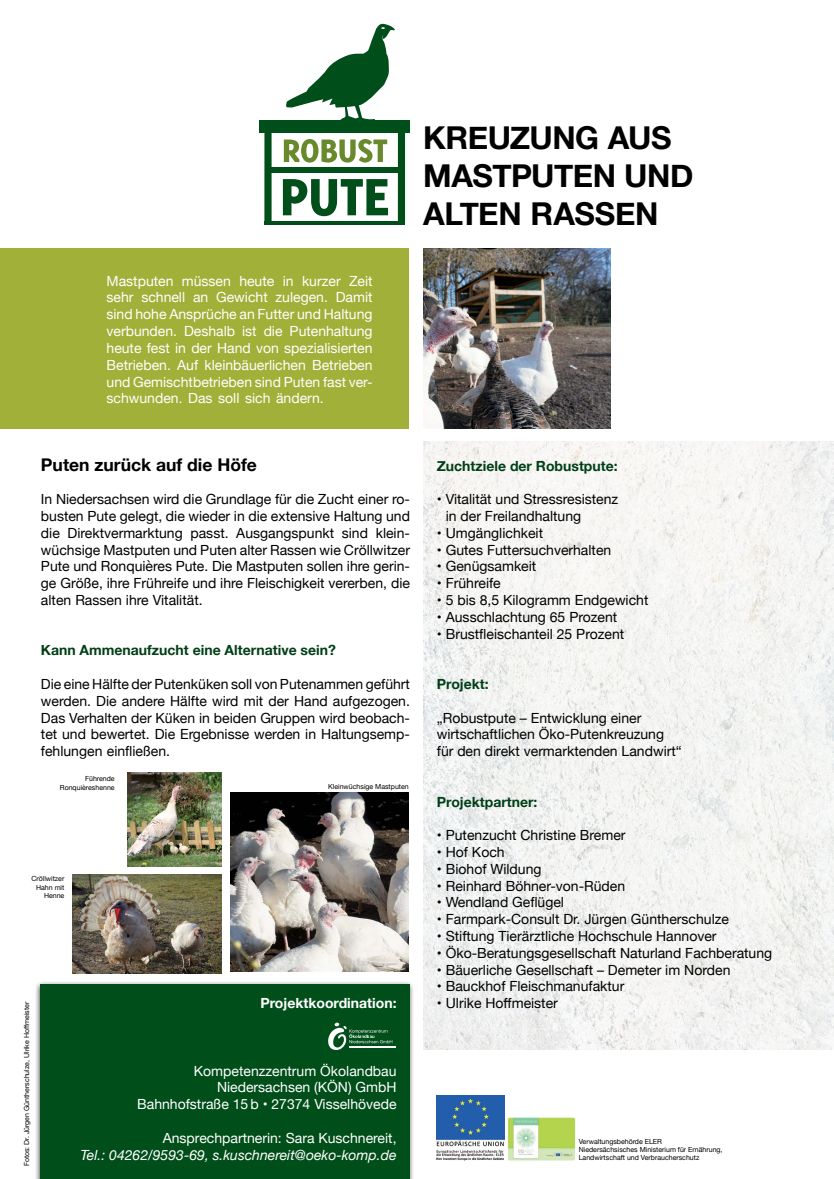
<style>
.page{position:relative;width:834px;height:1179px;background:#fff}
.page>*{position:absolute;margin:0;border:0;box-sizing:border-box;transform-origin:0 0}
.t1{font:700 31.5px/37.8px "Helvetica Neue";letter-spacing:-.015em;color:#000}
.t2{font:700 17.5px "Helvetica Neue";color:#000}
.t3{font:14px/16.8px "Helvetica Neue";color:#000}
.t4{font:14px/16.8px "Helvetica Neue";color:#fff}
.t5{font:700 14px "Helvetica Neue";color:#003f17}
.t6{font:italic 14px "Helvetica Neue";color:#fff}
.t7{font:700 14px "Helvetica Neue";color:#fff}
.t8{font:7px/8.4px "Helvetica Neue";color:#000;text-align:right}
</style>
<div class="page">
<img style="left:423px;top:441px;width:410px;height:609px">
<div style="left:0;top:248px;width:408px;height:180px;background:#a1b038"></div>
<div style="left:34px;top:980px;width:380px;height:199px;background:#000;opacity:.75"></div>
<div style="left:41px;top:984px;width:369px;height:195px;background:#004e19"></div>
<img style="left:73px;top:874px;width:149px;height:100px">
<img style="left:127px;top:772px;width:95px;height:95px">
<svg style="left:286px;top:23px;width:109px;height:97px"></svg>
<div style="left:269px;top:167px;width:131px;height:5px;background:#004e19"></div>
<div style="left:398px;top:131px;width:7px;height:92px;background:#004e19"></div>
<div style="left:264px;top:131px;width:7px;height:92px;background:#004e19"></div>
<div style="left:259px;top:120px;width:151px;height:13px;background:#004e19"></div>
<hr style="left:264px;top:221px;width:141px;height:4px;background:#004e19">
<svg style="left:284px;top:139px;width:103px;height:24px"></svg>
<svg style="left:283px;top:179px;width:105px;height:37px"></svg>
<img style="left:423px;top:248px;width:187px;height:180px">
<img style="left:230px;top:792px;width:178px;height:179px">
<img style="left:507px;top:1117px;width:68px;height:43px">
<img style="left:437px;top:1095px;width:67px;height:65px">
<hr style="left:349px;top:1046px;width:46px;height:2px;background:#fff">
<svg style="left:328px;top:1022px;width:64px;height:28px"></svg>
<p class="t4" style="left:106px;top:273px;width:68px">Mastputen</p>
<p class="t4" style="left:182px;top:273px;width:51px">müssen</p>
<p class="t4" style="left:239px;top:273px;width:37px">heute</p>
<p class="t4" style="left:283px;top:273px;width:12px">in</p>
<p class="t4" style="left:302px;top:273px;width:40px">kurzer</p>
<p class="t4" style="left:349px;top:273px;width:25px">Zeit</p>
<p class="t4" style="left:216px;top:290px;width:53px">Gewicht</p>
<p class="t4" style="left:106px;top:290px;width:28px">sehr</p>
<p class="t4" style="left:106px;top:307px;width:267px">sind hohe Ansprüche an Futter und Haltung</p>
<p class="t4" style="left:289px;top:323px;width:84px">Putenhaltung</p>
<p class="t4" style="left:141px;top:290px;width:45px">schnell</p>
<p class="t4" style="left:275px;top:290px;width:54px">zulegen.</p>
<p class="t4" style="left:336px;top:290px;width:38px">Damit</p>
<p class="t4" style="left:193px;top:290px;width:17px">an</p>
<p class="t4" style="left:106px;top:323px;width:267px">verbunden.<br>heute fest in der Hand von spezialisierten<br>Betrieben. Auf kleinbäuerlichen Betrieben</p>
<p class="t4" style="left:106px;top:391px;width:219px">schwunden. Das soll sich ändern.</p>
<p class="t4" style="left:184px;top:323px;width:53px">Deshalb</p>
<p class="t4" style="left:242px;top:323px;width:16px">ist</p>
<p class="t4" style="left:263px;top:323px;width:20px">die</p>
<p class="t4" style="left:106px;top:374px;width:267px">und Gemischtbetrieben sind Puten fast ver-</p>
<h1 class="t1" style="left:423px;top:120px;width:272px">KREUZUNG AUS<br>MASTPUTEN UND<br>ALTEN RASSEN</h1>
<p class="t2" style="left:41px;top:450px;width:217px">Puten zurück auf die Höfe</p>
<p class="t3" style="left:41px;top:491px;width:370px">In Niedersachsen wird die Grundlage für die Zucht einer ro-</p>
<p class="t3" style="left:41px;top:542px;width:370px">wüchsige Mastputen und Puten alter Rassen wie Cröllwitzer</p>
<p class="t3" style="left:41px;top:508px;width:370px">busten Pute gelegt, die wieder in die extensive Haltung und</p>
<p class="t3" style="left:41px;top:525px;width:20px">die</p>
<p class="t3" style="left:68px;top:525px;width:117px">Direktvermarktung</p>
<p class="t3" style="left:236px;top:525px;width:99px">Ausgangspunkt</p>
<p class="t3" style="left:342px;top:525px;width:28px">sind</p>
<p class="t3" style="left:375px;top:525px;width:36px">klein-</p>
<p class="t3" style="left:190px;top:525px;width:40px">passt.</p>
<p class="t3" style="left:41px;top:559px;width:370px">Pute und Ronquières Pute. Die Mastputen sollen ihre gerin-</p>
<p class="t3" style="left:41px;top:592px;width:163px">alten Rassen ihre Vitalität.</p>
<p class="t3" style="left:41px;top:575px;width:370px">ge Größe, ihre Frühreife und ihre Fleischigkeit vererben, die</p>
<p class="t5" style="left:41px;top:639px;width:296px">Kann Ammenaufzucht eine Alternative sein?</p>
<p class="t3" style="left:41px;top:676px;width:370px">Die eine Hälfte der Putenküken soll von Putenammen geführt werden. Die andere Hälfte wird mit der Hand aufgezogen.</p>
<p class="t3" style="left:41px;top:743px;width:131px">fehlungen einfließen.</p>
<p class="t3" style="left:41px;top:710px;width:370px">Das Verhalten der Küken in beiden Gruppen wird beobach-</p>
<p class="t3" style="left:41px;top:727px;width:370px">tet und bewertet. Die Ergebnisse werden in Haltungsemp-</p>
<p class="t8" style="left:60px;top:775px;width:56px">Führende<br>Ronquièreshenne</p>
<p class="t8" style="left:31px;top:875px;width:35px">Cröllwitzer<br>Hahn mit<br>Henne</p>
<p class="t8" style="left:328px;top:783px;width:82px">Kleinwüchsige Mastputen</p>
<p class="t8" style="left:23px;top:1166px;width:166px;rotate:-90deg">Fotos: Dr. Jürgen Güntherschulze, Ulrike Hoffmeister</p>
<p class="t7" style="left:260px;top:992px;width:138px">Projektkoordination:</p>
<p class="t4" style="left:137px;top:1063px;width:261px;text-align:right">Kompetenzzentrum Ökolandbau<br>Niedersachsen (KÖN) GmbH<br>Bahnhofstraße 15b • 27374 Visselhövede</p>
<p class="t4" style="left:163px;top:1130px;width:235px">Ansprechpartnerin: Sara Kuschnereit,</p>
<p class="t6" style="left:80px;top:1144px;width:317px">Tel.: 04262/9593-69, .s kuschnereit@oeko-komp.de</p>
<p class="t5" style="left:437px;top:454px;width:182px">Zuchtziele der Robustpute:</p>
<p class="t3" style="left:445px;top:491px;width:174px;text-indent:-9px">• Vitalität und Stressresistenz in der Freilandhaltung</p>
<p class="t3" style="left:437px;top:525px;width:108px">• Umgänglichkeit</p>
<p class="t3" style="left:437px;top:542px;width:176px">• Gutes Futtersuchverhalten</p>
<p class="t3" style="left:437px;top:559px;width:101px">• Genügsamkeit</p>
<p class="t3" style="left:437px;top:575px;width:65px">• Frühreife</p>
<p class="t3" style="left:437px;top:592px;width:213px">• 5 bis 8,5 Kilogramm Endgewicht</p>
<p class="t3" style="left:437px;top:609px;width:182px">• Ausschlachtung 65 Prozent</p>
<p class="t3" style="left:437px;top:626px;width:189px">• Brustfleischanteil 25 Prozent</p>
<p class="t5" style="left:437px;top:673px;width:53px">Projekt:</p>
<p class="t3" style="left:437px;top:710px;width:246px">„Robustpute – Entwicklung einer wirtschaftlichen Öko-Putenkreuzung für den direkt vermarktenden Landwirt”</p>
<p class="t5" style="left:437px;top:790px;width:102px">Projektpartner:</p>
<p class="t3" style="left:437px;top:827px;width:190px">• Putenzucht Christine Bremer</p>
<p class="t3" style="left:437px;top:844px;width:69px">• Hof Koch</p>
<p class="t3" style="left:437px;top:861px;width:106px">• Biohof Wildung</p>
<p class="t3" style="left:437px;top:878px;width:190px">• Reinhard Böhner-von-Rüden</p>
<p class="t3" style="left:437px;top:895px;width:129px">• Wendland Geflügel</p>
<p class="t3" style="left:437px;top:911px;width:293px">• Farmpark-Consult Dr. Jürgen Güntherschulze</p>
<p class="t3" style="left:437px;top:928px;width:281px">• Stiftung Tierärztliche Hochschule Hannover</p>
<p class="t3" style="left:437px;top:945px;width:337px">• Öko-Beratungsgesellschaft Naturland Fachberatung</p>
<p class="t3" style="left:437px;top:962px;width:295px">• Bäuerliche Gesellschaft – Demeter im Norden</p>
<p class="t3" style="left:437px;top:979px;width:189px">• Bauckhof Fleischmanufaktur</p>
<p class="t3" style="left:437px;top:995px;width:122px">• Ulrike Hoffmeister</p>
<p class="t8" style="left:578px;top:1137px;width:145px;text-align:left">Verwaltungsbehörde ELER<br>Niedersächsisches Ministerium für Ernährung,<br>Landwirtschaft und Verbraucherschutz</p>
</div>
